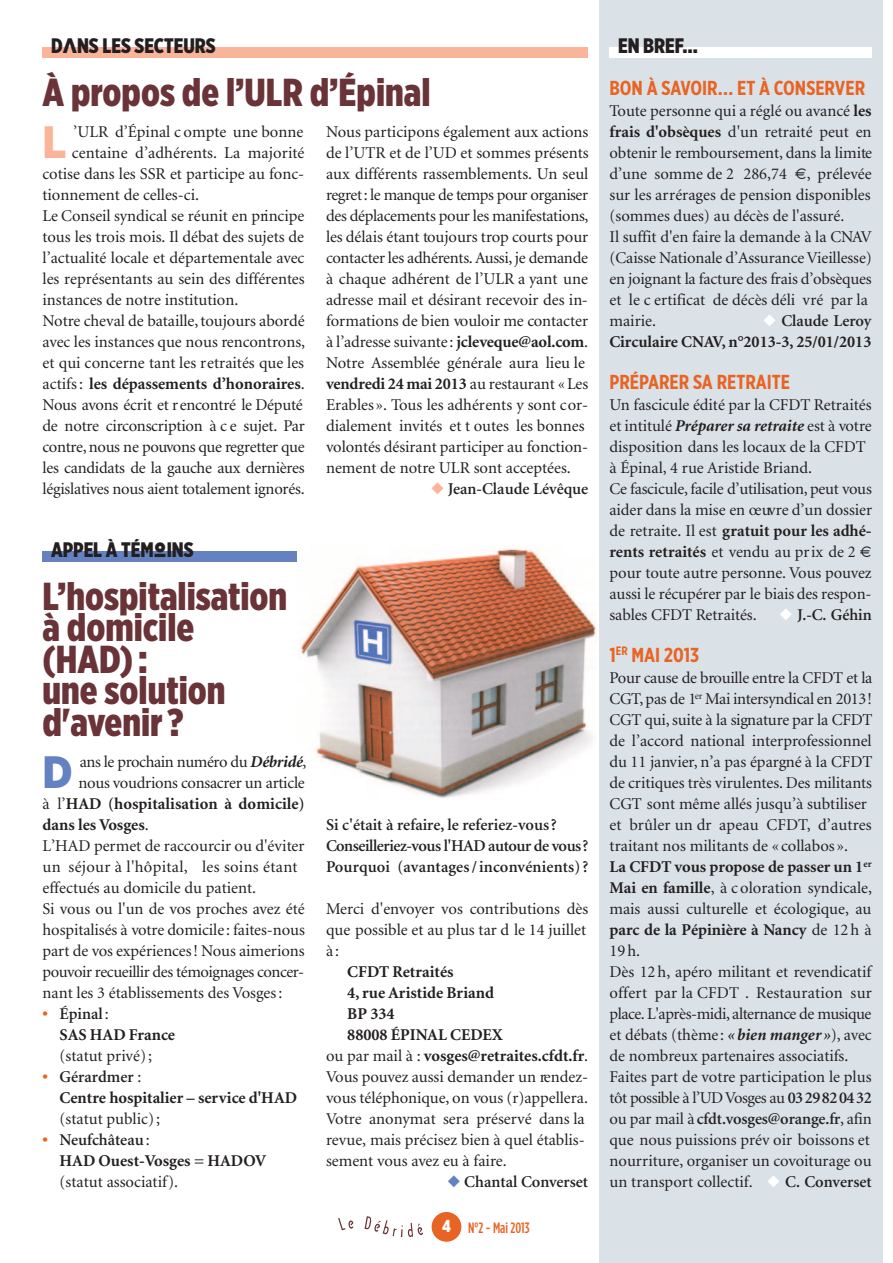
<style>
.page{position:relative;width:893px;height:1263px;background:#fff}
.page>*{position:absolute;margin:0;border:0;box-sizing:border-box;transform-origin:0 0}
.t1{font:900 45.3px "Gotham Narrow";color:#f9b49a}
.t2{font:900 45.3px "Gotham Narrow";color:#6482c1}
.t3{font:900 39px/31.5px "Gotham X Narrow";color:#693338}
.t4{font:900 21px "Gotham X Narrow";color:#231f20}
.t5{font:700 20.25px "Gotham X Narrow";color:#e86424}
.t6{font:16.5px/21px "Minion";color:#231f20}
.t7{font:700 16.5px/21px "Minion";color:#231f20}
.t8{font:600 16.5px/21px "Minion";color:#231f20}
.t9{font:16.5px "Minion";letter-spacing:-.025em;color:#231f20}
.t10{font:16.5px "Minion";letter-spacing:-.02em;color:#231f20}
.t11{font:16.5px "Minion";letter-spacing:.02em;color:#231f20}
.t12{font:500 15px "Gotham Condensed";color:#e86424}
.s1{font-family:"CFDT";font-stretch:condensed}
.s2{font-weight:700}
.s3{color:#f9b49a}
.s4{font-weight:400}
.s5{font-weight:700;font-style:italic}
.s6{font-weight:900;color:#e86424}
.s7{font-weight:600}
.s8{color:#6482c1}
.s9{font-family:"Gotham X Narrow";font-weight:900;font-size:17.25px;color:#fff}
.s10{color:#fff}
</style>
<div class="page">
<div style="left:599px;top:0;width:283px;height:1263px;background:#dae2e7"></div>
<svg style="left:338px;top:1218px;width:15px;height:12px"></svg>
<svg style="left:365px;top:1216px;width:58px;height:21px"></svg>
<div style="left:432px;top:1212px;width:29px;height:30px;background:#e86424;border-radius:50%"></div>
<div style="left:609px;top:47px;width:263px;height:10px;background:#fff"></div>
<div style="left:43px;top:47px;width:545px;height:10px;background:#f9b49a"></div>
<div style="left:43px;top:551px;width:262px;height:10px;background:#6482c1"></div>
<img style="left:297px;top:548px;width:299px;height:251px">
<p class="t4" style="left:51px;top:32px;width:166px">D<span class="s1">A</span>NS LES SECTEURS</p>
<p class="t4" style="left:618px;top:32px;width:82px">EN BREF…</p>
<h2 class="t3" style="left:43px;top:76px;width:389px">À propos de l’ULR d’Épinal</h2>
<h1 class="t1" style="left:43px;top:125px;width:25px">L</h1>
<p class="t6" style="left:73px;top:122px;width:232px">’ULR d’Épinal c ompte une bonne</p>
<p class="t6" style="left:326px;top:122px;width:264px">Nous participons également aux actions de l’UTR et de l’UD et sommes présents aux différents rassemblements. Un seul regret: le manque de temps pour organiser des déplacements pour les manifestations, les délais étant toujours trop courts pour contacter les adhérents. Aussi, je demande à chaque adhérent de l’ULR a yant une adresse mail et désirant recevoir des in&shy;formations de bien vouloir me contacter à l’adresse suivante : <span class="s2">jcleveque@aol.com</span>.<br>Notre Assemblée générale aura lieu le <span class="s2">vendredi 24 mai 2013</span> au restaurant « Les Erables ». Tous les adhérents y sont cor&shy;dialement invités et t outes les bonnes volontés désirant participer au fonction&shy;nement de notre ULR sont acceptées.</p>
<p class="t8" style="left:431px;top:480px;width:159px"><span class="s3">◆</span> Jean-Claude Lévêque</p>
<p class="t6" style="left:72px;top:143px;width:234px">centaine d’adhérents. La majorité</p>
<p class="t6" style="left:43px;top:164px;width:263px">cotise dans les SSR et participe au fonc-</p>
<p class="t6" style="left:43px;top:185px;width:158px">tionnement de celles-ci.</p>
<p class="t6" style="left:43px;top:206px;width:263px">Le Conseil syndical se réunit en principe</p>
<p class="t6" style="left:43px;top:227px;width:263px">tous les trois mois. Il débat des sujets de</p>
<p class="t6" style="left:43px;top:248px;width:263px">l’actualité locale et départementale avec</p>
<p class="t6" style="left:43px;top:269px;width:264px">les représentants au sein des différentes</p>
<p class="t6" style="left:43px;top:290px;width:197px">instances de notre institution.</p>
<p class="t6" style="left:43px;top:311px;width:264px">Notre cheval de bataille, toujours abordé</p>
<p class="t6" style="left:43px;top:332px;width:264px">avec les instances que nous rencontrons,</p>
<p class="t6" style="left:43px;top:353px;width:263px">et qui concerne tant les retraités que les</p>
<p class="t7" style="left:43px;top:375px;width:264px"><span class="s4">actifs :</span> les dépassements d’honoraires<span class="s4">.</span></p>
<p class="t6" style="left:43px;top:395px;width:262px">Nous avons écrit et rencontré le Député</p>
<p class="t6" style="left:43px;top:416px;width:264px">de notre circonscription à c e sujet. Par</p>
<p class="t10" style="left:43px;top:439px;width:264px">contre, nous ne pouvons que regretter que</p>
<p class="t6" style="left:43px;top:458px;width:264px">les candidats de la gauche aux dernières</p>
<p class="t6" style="left:43px;top:479px;width:264px">législatives nous aient totalement ignorés.</p>
<p class="t4" style="left:51px;top:536px;width:144px">APPEL À TÉM<span class="s1">O</span>INS</p>
<h2 class="t3" style="left:43px;top:580px;width:246px">L’hospitalisation à domicile (HAD) :<br>une solution d'avenir ?</h2>
<h1 class="t2" style="left:43px;top:755px;width:32px">D</h1>
<p class="t9" style="left:80px;top:754px;width:228px">ans le prochain numéro du <span class="s5">Débridé</span>,</p>
<p class="t6" style="left:78px;top:773px;width:228px">nous voudrions consacrer un article</p>
<p class="t7" style="left:43px;top:795px;width:264px"><span class="s4">à l’</span>HAD (hospitalisation à domicile)</p>
<p class="t7" style="left:43px;top:816px;width:108px">dans les Vosges<span class="s4">.</span></p>
<p class="t6" style="left:43px;top:836px;width:264px">L’HAD permet de raccourcir ou d'éviter</p>
<p class="t11" style="left:43px;top:859px;width:257px">un séjour à l'hôpital, les soins étant</p>
<p class="t6" style="left:43px;top:878px;width:215px">effectués au domicile du patient.</p>
<p class="t6" style="left:43px;top:899px;width:264px">Si vous ou l'un de vos proches avez été</p>
<p class="t6" style="left:43px;top:920px;width:264px">hospitalisés à votre domicile : faites-nous</p>
<p class="t6" style="left:43px;top:941px;width:264px">part de vos expériences ! Nous aimerions</p>
<p class="t9" style="left:43px;top:964px;width:263px">pouvoir recueillir des témoignages concer-</p>
<p class="t6" style="left:43px;top:983px;width:241px">nant les 3 établissements des Vosges :</p>
<p class="t7" style="left:60px;top:1005px;width:117px;text-indent:-17px"><span class="s6">•</span> <span class="s7">Épinal</span><span class="s4">:<br></span>SAS HAD France</p>
<p class="t6" style="left:60px;top:1046px;width:94px">(statut privé) ;</p>
<p class="t7" style="left:60px;top:1068px;width:239px;text-indent:-17px"><span class="s6">•</span> <span class="s7">Gérardmer</span> <span class="s4">:<br></span>Centre hospitalier – service d'HAD</p>
<p class="t6" style="left:60px;top:1109px;width:102px">(statut public) ;</p>
<p class="t7" style="left:60px;top:1131px;width:208px;text-indent:-17px"><span class="s6">•</span> <span class="s7">Neufchâteau</span><span class="s4">:<br></span>HAD Ouest-Vosges = HADOV</p>
<p class="t6" style="left:60px;top:1172px;width:120px">(statut associatif).</p>
<p class="t8" style="left:326px;top:816px;width:264px">Si c'était à refaire, le referiez-vous ?<br>Conseilleriez-vous l'HAD autour de vous?<br>Pourquoi (avantages / inconvénients) ?</p>
<p class="t6" style="left:326px;top:899px;width:264px">Merci d'envoyer vos contributions dès que possible et au plus tar d le 14 juillet à:</p>
<p class="t7" style="left:347px;top:963px;width:108px">CFDT Retraités</p>
<p class="t7" style="left:347px;top:984px;width:148px">4, rue Aristide Briand</p>
<p class="t7" style="left:347px;top:1005px;width:49px">BP 334</p>
<p class="t7" style="left:347px;top:1026px;width:157px">88008 ÉPINAL CEDEX</p>
<p class="t7" style="left:326px;top:1047px;width:264px"><span class="s4">ou par mail à :</span> vosges@retraites.cfdt.fr<span class="s4">.</span></p>
<p class="t6" style="left:326px;top:1067px;width:264px">Vous pouvez aussi demander un rendez-</p>
<p class="t6" style="left:326px;top:1088px;width:264px">vous téléphonique, on vous (r)appellera.</p>
<p class="t6" style="left:326px;top:1109px;width:260px">Votre anonymat sera préservé dans la</p>
<p class="t6" style="left:326px;top:1130px;width:260px">revue, mais précisez bien à quel établis-</p>
<p class="t6" style="left:326px;top:1151px;width:182px">sement vous avez eu à faire.</p>
<p class="t8" style="left:448px;top:1173px;width:142px"><span class="s8">◆</span> Chantal Converset</p>
<p class="t12" style="left:442px;top:1219px;width:89px"><span class="s9">4</span> N°2 - Mai 2013</p>
<p class="t5" style="left:609px;top:75px;width:257px">BON À SAVOIR… ET À CONSERVER</p>
<p class="t6" style="left:609px;top:101px;width:264px">Toute personne qui a réglé ou avancé <span class="s2">les frais d'obsèques</span> d'un retraité peut en obtenir le remboursement, dans la limite d’une somme de 2 286,74 , prélevée sur les arrérages de pension disponibles (sommes dues) au décès de l'assuré.<br>Il suffit d'en faire la demande à la CNAV (Caisse Nationale d’Assurance Vieillesse) en joignant la facture des frais d’obsèques et le c ertificat de décès déli vré par la mairie.</p>
<p class="t7" style="left:609px;top:312px;width:264px;text-align:right"><span class="s10">◆</span> <span class="s7">Claude Leroy<br></span>Circulaire CNAV, n°2013-3, 25/01/2013</p>
<p class="t5" style="left:609px;top:369px;width:182px">PRÉPARER SA RETRAITE</p>
<p class="t6" style="left:609px;top:395px;width:264px">Un fascicule édité par la CFDT Retraités et intitulé <span class="s5">Préparer sa retraite</span> est à votre disposition dans les locaux de la CFDT à Épinal, 4 rue Aristide Briand.<br>Ce fascicule, facile d’utilisation, peut vous aider dans la mise en œuvre d’un dossier de retraite. Il est <span class="s2">gratuit pour les adhé&shy;rents retraités</span> et vendu au prix de 2 pour toute autre personne. Vous pouvez aussi le récupérer par le biais des respon&shy;sables CFDT Retraités.</p>
<p class="t8" style="left:779px;top:606px;width:94px"><span class="s10">◆</span> J.-C. Géhin</p>
<p class="t5" style="left:609px;top:642px;width:91px">1<sup>ER</sup> MAI 2013</p>
<p class="t6" style="left:609px;top:668px;width:265px">Pour cause de brouille entre la CFDT et la CGT, pas de 1<sup>er</sup> Mai intersyndical en 2013!<br>CGT qui, suite à la signature par la CFDT de l’accord national interprofessionnel du 11 janvier, n’a pas épargné à la CFDT de critiques très virulentes. Des militants CGT sont même allés jusqu’à subtiliser et brûler un dr apeau CFDT, d’autres traitant nos militants de « collabos ».<br><span class="s2">La CFDT vous propose de passer un 1</span><sup>er </sup><span class="s2">Mai en famille</span>, à c oloration syndicale, mais aussi culturelle et écologique, au <span class="s2">parc de la Pépinière à Nancy</span> de 12 h à 19 h.<br>Dès 12 h, apéro militant et revendicatif offert par la CFDT . Restauration sur place. L'après-midi, alternance de musique et débats (thème: <span class="s5">« bien manger »</span>), avec de nombreux partenaires associatifs.<br>Faites part de votre participation le plus tôt possible à l’UD Vosges au <span class="s7">0329820432 </span>ou par mail à <span class="s7">cfdt.vosges@orange.fr</span>, afin que nous puissions prév oir boissons et nourriture, organiser un covoiturage ou un transport collectif. <span class="s10">◆</span> <span class="s7">C. Converset</span></p>
</div>
